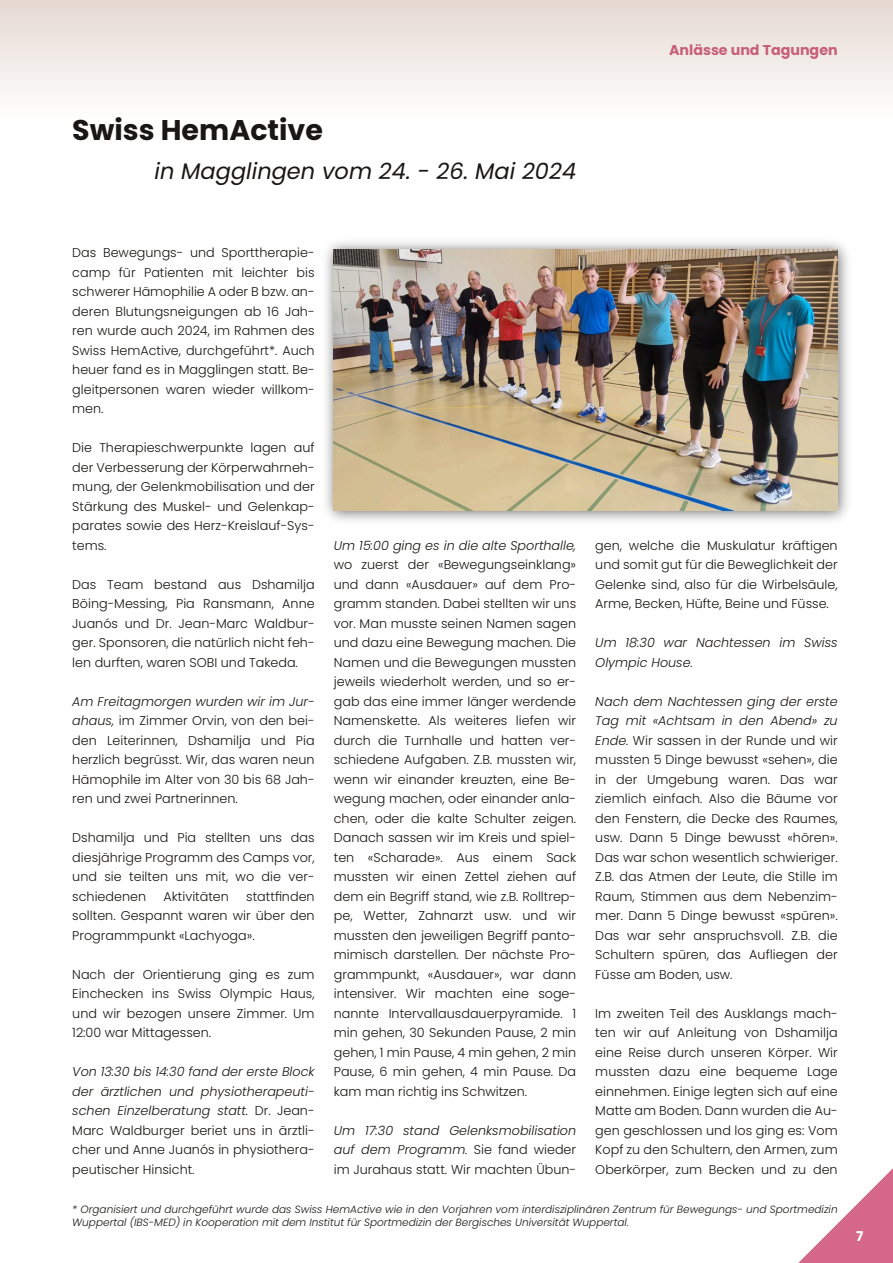
<style>
.page{position:relative;width:893px;height:1263px;background:#fff}
.page>*{position:absolute;margin:0;border:0;box-sizing:border-box;transform-origin:0 0}
.t1{font:700 28.5px "Poppins";color:#181715}
.t2{font:italic 22.5px "Poppins";color:#181715}
.t3{font:700 14.25px "Poppins";color:#d56889}
.t4{font:700 13.5px "Poppins";color:#fff}
.t5{font:300 12.75px/19.5px "Poppins";color:#181715;text-align:justify}
.t6{font:italic 300 12.75px/19.5px "Poppins";color:#181715;text-align:justify}
.t7{font:italic 300 10.5px/13.5px "Poppins";color:#181715}
.s1{font-style:italic}
.s2{font-style:normal}
</style>
<div class="page">
<div style="left:0;top:0;width:893px;height:121px;background:linear-gradient(to bottom,#e5d9d1,#fff)"></div>
<svg style="left:798px;top:1168px;width:95px;height:95px"></svg>
<img style="left:325px;top:241px;width:523px;height:280px">
<img style="left:334px;top:249px;width:504px;height:262px">
<h1 class="t1" style="left:72px;top:110px;width:252px">Swiss HemActive</h1>
<h2 class="t2" style="left:155px;top:155px;width:423px">in Magglingen vom 24. - 26. Mai 2024</h2>
<p class="t3" style="left:669px;top:40px;width:170px">Anlässe und Tagungen</p>
<p class="t5" style="left:72px;top:243px;width:244px">Das Bewegungs- und Sporttherapie&shy;camp für Patienten mit leichter bis schwerer Hämophilie A oder B bzw. an&shy;deren Blutungsneigungen ab 16 Jah&shy;ren wurde auch 2024, im Rahmen des Swiss HemActive, durchgeführt*. Auch heuer fand es in Magglingen statt. Be&shy;gleitpersonen waren wieder willkom&shy;men.</p>
<p class="t5" style="left:72px;top:438px;width:244px">Die Therapieschwerpunkte lagen auf der Verbesserung der Körperwahrneh&shy;mung, der Gelenkmobilisation und der Stärkung des Muskel- und Gelenkap&shy;parates sowie des Herz-Kreislauf-Sys&shy;tems.</p>
<p class="t5" style="left:72px;top:574px;width:244px">Das Team bestand aus Dshamilja Böing-Messing, Pia Ransmann, Anne Juanós und Dr. Jean-Marc Waldbur&shy;ger. Sponsoren, die natürlich nicht feh&shy;len durften, waren SOBI und Takeda.</p>
<p class="t5" style="left:72px;top:691px;width:244px"><span class="s1">Am Freitagmorgen wurden wir im Jur&shy;ahaus,</span> im Zimmer Orvin, von den bei&shy;den Leiterinnen, Dshamilja und Pia herzlich begrüsst. Wir, das waren neun Hämophile im Alter von 30 bis 68 Jah&shy;ren und zwei Partnerinnen.</p>
<p class="t5" style="left:72px;top:828px;width:244px">Dshamilja und Pia stellten uns das diesjährige Programm des Camps vor, und sie teilten uns mit, wo die ver&shy;schiedenen</p>
<p class="t5" style="left:72px;top:886px;width:244px;text-indent:174px">stattfinden sollten. Gespannt waren wir über den Programmpunkt «Lachyoga».</p>
<p class="t5" style="left:72px;top:964px;width:244px">Nach der Orientierung ging es zum Einchecken ins Swiss Olympic Haus, und wir bezogen unsere Zimmer. Um 12:00 war Mittagessen.</p>
<p class="t6" style="left:72px;top:1062px;width:244px">Von 13:30 bis 14:30 fand der erste Block der ärztlichen und physiotherapeuti&shy;schen Einzelberatung statt. <span class="s2">Dr. Jean-Marc Waldburger beriet uns in ärztli&shy;cher und Anne Juanós in physiothera&shy;peutischer Hinsicht.</span></p>
<p class="t5" style="left:163px;top:886px;width:67px">Aktivitäten</p>
<p class="t6" style="left:334px;top:535px;width:244px">Um 15:00 ging es in die alte Sporthalle,</p>
<p class="t5" style="left:334px;top:555px;width:244px">wo zuerst der «Bewegungseinklang» und dann «Ausdauer» auf dem Pro&shy;gramm standen. Dabei stellten wir uns vor. Man musste seinen Namen sagen und dazu eine Bewegung machen. Die Namen und die Bewegungen mussten jeweils wiederholt werden, und so er&shy;gab das eine immer länger werdende Namenskette. Als weiteres liefen wir durch die Turnhalle und hatten ver&shy;schiedene Aufgaben. Z.B. mussten wir, wenn wir einander kreuzten, eine Be&shy;wegung machen, oder einander anla&shy;chen, oder die kalte Schulter zeigen.<br>Danach sassen wir im Kreis und spiel&shy;ten «Scharade». Aus einem Sack mussten wir einen Zettel ziehen auf dem ein Begriff stand, wie z.B. Rolltrep&shy;pe, Wetter, Zahnarzt usw. und wir mussten den jeweiligen Begriff panto&shy;mimisch darstellen. Der nächste Pro&shy;grammpunkt, «Ausdauer», war dann intensiver. Wir machten eine soge&shy;nannte Intervallausdauerpyramide. 1 min gehen, 30 Sekunden Pause, 2 min gehen, 1 min Pause, 4 min gehen, 2 min Pause, 6 min gehen, 4 min Pause. Da kam man richtig ins Schwitzen.</p>
<p class="t6" style="left:334px;top:1120px;width:244px">Um 17:30 stand Gelenksmobilisation auf dem Programm. <span class="s2">Sie fand wieder im Jurahaus statt. Wir machten Übun-</span></p>
<p class="t5" style="left:595px;top:535px;width:244px">gen, welche die Muskulatur kräftigen und somit gut für die Beweglichkeit der Gelenke sind, also für die Wirbelsäule, Arme, Becken, Hüfte, Beine und Füsse.</p>
<p class="t6" style="left:595px;top:633px;width:244px">Um 18:30 war Nachtessen im Swiss<br>Olympic House.</p>
<p class="t5" style="left:595px;top:691px;width:244px"><span class="s1">Nach dem Nachtessen ging der erste Tag mit «Achtsam in den Abend» zu Ende.</span> Wir sassen in der Runde und wir mussten 5 Dinge bewusst «sehen», die in der Umgebung waren. Das war ziemlich einfach. Also die Bäume vor den Fenstern, die Decke des Raumes, usw. Dann 5 Dinge bewusst «hören».<br>Das war schon wesentlich schwieriger.<br>Z.B. das Atmen der Leute, die Stille im Raum, Stimmen aus dem Nebenzim&shy;mer. Dann 5 Dinge bewusst «spüren».<br>Das war sehr anspruchsvoll. Z.B. die Schultern spüren, das Aufliegen der Füsse am Boden, usw.</p>
<p class="t5" style="left:595px;top:1003px;width:244px">Im zweiten Teil des Ausklangs mach&shy;ten wir auf Anleitung von Dshamilja eine Reise durch unseren Körper. Wir mussten dazu eine bequeme Lage einnehmen. Einige legten sich auf eine Matte am Boden. Dann wurden die Au&shy;gen geschlossen und los ging es: Vom Kopf zu den Schultern, den Armen, zum Oberkörper, zum Becken und zu den</p>
<p class="t7" style="left:72px;top:1202px;width:767px">* Organisiert und durchgeführt wurde das Swiss HemActive wie in den Vorjahren vom interdisziplinären Zentrum für Bewegungs- und Sportmedizin<br>Wuppertal (IBS-MED) in Kooperation mit dem Institut für Sportmedizin der Bergisches Universität Wuppertal.</p>
<p class="t4" style="left:856px;top:1227px;width:9px">7</p>
</div>
